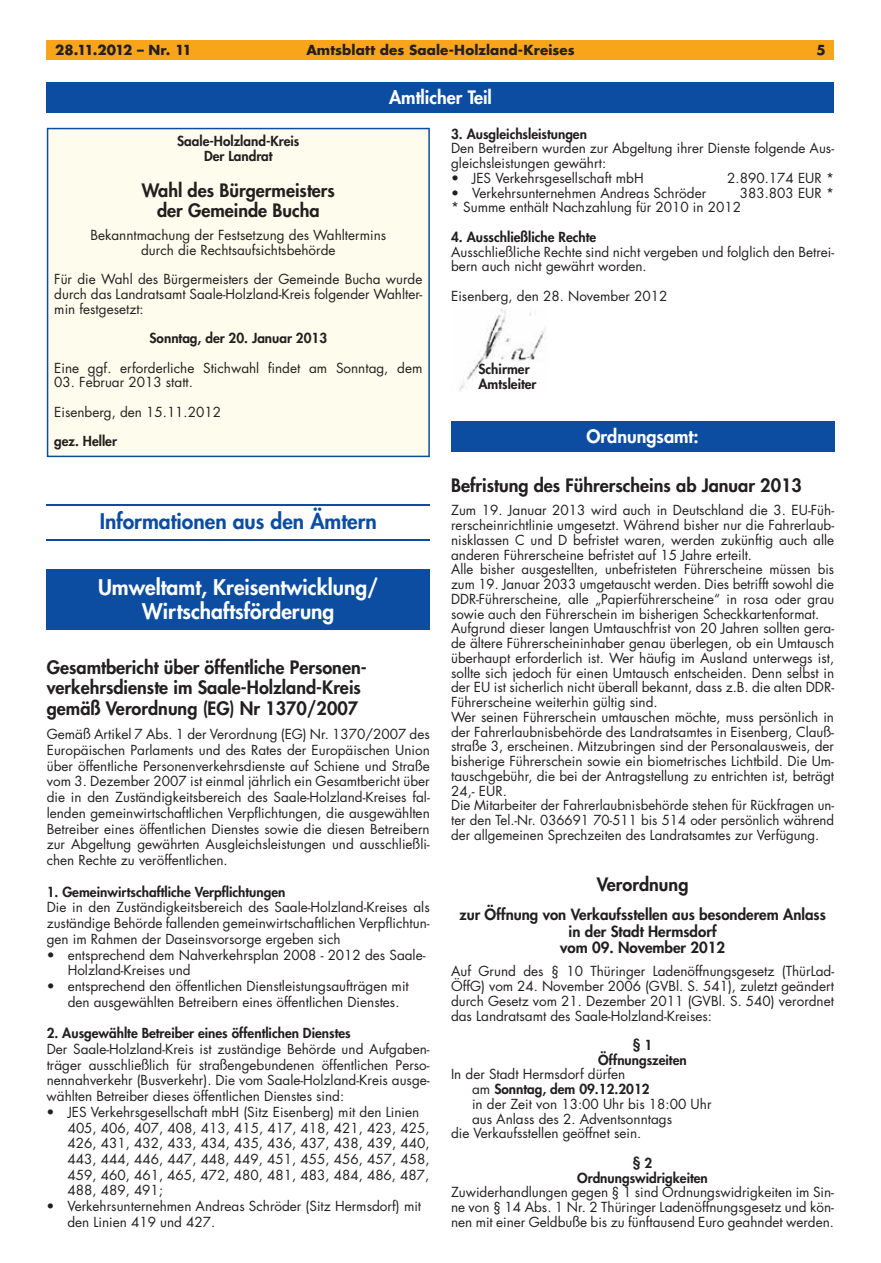
<style>
.page{position:relative;width:881px;height:1263px;background:#fff}
.page>*{position:absolute;margin:0;border:0;box-sizing:border-box;transform-origin:0 0}
.t1{font:800 21px/23.9px "Futura LT";color:#fff;text-align:center}
.t2{font:800 21px "Futura LT";color:#0d4da1}
.t3{font:800 18px/20.7px "Futura LT";color:#231f20}
.t4{font:800 18px "Futura LT";color:#fff}
.t5{font:800 15px/16.4px "Futura LT";color:#231f20;text-align:center}
.t6{font:13.5px/14.7px "Futura LT";color:#231f20}
.t7{font:800 13.5px/14.7px "Futura LT";color:#231f20;text-align:center}
.t8{font:700 13.5px "Futura LT";letter-spacing:.005em;color:#231f20}
.t9{font:700 13.5px "Futura LT";letter-spacing:-.07em;color:#231f20}
.s1{font-weight:400}
</style>
<div class="page">
<div style="left:47px;top:40px;width:786px;height:20px;background:#f9a51b"></div>
<img style="left:459px;top:309px;width:87px;height:82px">
<hr style="left:47px;top:504px;width:382px;height:1px;background:#0d4da1">
<hr style="left:47px;top:539px;width:382px;height:2px;background:#0d4da1">
<div style="left:47px;top:569px;width:382px;height:60px;background:#0d4da1"></div>
<div style="left:451px;top:421px;width:382px;height:30px;background:#0d4da1"></div>
<div style="left:47px;top:83px;width:786px;height:30px;background:#0d4da1"></div>
<div style="left:47px;top:128px;width:382px;height:329px;background:#fefcec"></div>
<p class="t9" style="left:55px;top:41px;width:138px">28.11.2012 – Nr. 11</p>
<p class="t8" style="left:306px;top:41px;width:270px">Amtsblatt des Saale-Holzland-Kreises</p>
<p class="t8" style="left:816px;top:41px;width:11px">5</p>
<h2 class="t4" style="left:389px;top:86px;width:104px">Amtlicher Teil</h2>
<p class="t7" style="left:177px;top:133px;width:124px">Saale-Holzland-Kreis<br>Der Landrat</p>
<h2 class="t3" style="left:142px;top:181px;width:195px;line-height:19.6px;text-align:center">Wahl des Bürgermeisters der Gemeinde Bucha</h2>
<p class="t6" style="left:90px;top:228px;width:297px;text-align:center">Bekanntmachung der Festsetzung des Wahltermins durch die Rechtsaufsichtsbehörde</p>
<p class="t6" style="left:54px;top:272px;width:369px;text-align:justify">Für die Wahl des Bürgermeisters der Gemeinde Bucha wurde durch das Landratsamt Saale-Holzland-Kreis folgender Wahlter&shy;min festgesetzt:</p>
<p class="t7" style="left:149px;top:331px;width:179px">Sonntag, der 20. Januar 2013</p>
<p class="t6" style="left:54px;top:360px;width:369px">Eine ggf. erforderliche Stichwahl findet am Sonntag, dem</p>
<p class="t6" style="left:54px;top:368px;width:168px;line-height:29.4px">03. Februar 2013 statt.<br>Eisenberg, den 15.11.2012</p>
<p class="t7" style="left:54px;top:434px;width:64px">gez. Heller</p>
<h1 class="t2" style="left:100px;top:507px;width:279px">Informationen aus den Ämtern</h1>
<h1 class="t1" style="left:98px;top:575px;width:282px">Umweltamt, Kreisentwicklung/<br>Wirtschaftsförderung</h1>
<h2 class="t3" style="left:47px;top:656px;width:321px">Gesamtbericht über öffentliche Personen&shy;verkehrsdienste im Saale-Holzland-Kreis gemäß Verordnung (EG) Nr 1370/2007</h2>
<p class="t6" style="left:47px;top:727px;width:384px;line-height:15.8px;text-align:justify">Gemäß Artikel 7 Abs. 1 der Verordnung (EG) Nr. 1370/2007 des Europäischen Parlaments und des Rates der Europäischen Union über öffentliche Personenverkehrsdienste auf Schiene und Straße vom 3. Dezember 2007 ist einmal jährlich ein Gesamtbericht über die in den Zuständigkeitsbereich des Saale-Holzland-Kreises fal&shy;lenden gemeinwirtschaftlichen Verpflichtungen, die ausgewählten Betreiber eines öffentlichen Dienstes sowie die diesen Betreibern zur Abgeltung gewährten Ausgleichsleistungen und ausschließli&shy;chen Rechte zu veröffentlichen.</p>
<p class="t7" style="left:47px;top:884px;width:240px">1. Gemeinwirtschaftliche Verpflichtungen</p>
<p class="t6" style="left:47px;top:900px;width:384px;line-height:15.8px;text-align:justify">Die in den Zuständigkeitsbereich des Saale-Holzland-Kreises als zuständige Behörde fallenden gemeinwirtschaftlichen Verpflichtun&shy;gen im Rahmen der Daseinsvorsorge ergeben sich</p>
<p class="t6" style="left:68px;top:947px;width:359px;line-height:15.8px;text-indent:-21px">• entsprechend dem Nahverkehrsplan 2008 - 2012 des Saale-<br>Holzland-Kreises und</p>
<p class="t6" style="left:68px;top:978px;width:342px;line-height:15.8px;text-indent:-21px">• entsprechend den öffentlichen Dienstleistungsaufträgen mit den ausgewählten Betreibern eines öffentlichen Dienstes.</p>
<p class="t7" style="left:47px;top:1025px;width:305px">2. Ausgewählte Betreiber eines öffentlichen Dienstes</p>
<p class="t6" style="left:47px;top:1041px;width:384px;line-height:15.8px;text-align:justify">Der Saale-Holzland-Kreis ist zuständige Behörde und Aufgaben&shy;träger ausschließlich für straßengebundenen öffentlichen Perso&shy;nennahverkehr (Busverkehr). Die vom Saale-Holzland-Kreis ausge&shy;wählten Betreiber dieses öffentlichen Dienstes sind:</p>
<p class="t6" style="left:67px;top:1104px;width:363px;line-height:15.8px;text-indent:-21px">• JES Verkehrsgesellschaft mbH (Sitz Eisenberg) mit den Linien 405, 406, 407, 408, 413, 415, 417, 418, 421, 423, 425, 426, 431, 432, 433, 434, 435, 436, 437, 438, 439, 440, 443, 444, 446, 447, 448, 449, 451, 455, 456, 457, 458, 459, 460, 461, 465, 472, 480, 481, 483, 484, 486, 487, 488, 489, 491;</p>
<p class="t6" style="left:67px;top:1198px;width:355px;line-height:15.8px;text-indent:-21px">• Verkehrsunternehmen Andreas Schröder (Sitz Hermsdorf) mit den Linien 419 und 427.</p>
<p class="t7" style="left:451px;top:126px;width:137px">3. Ausgleichsleistungen</p>
<p class="t6" style="left:451px;top:141px;width:384px">Den Betreibern wurden zur Abgeltung ihrer Dienste folgende Aus&shy;gleichsleistungen gewährt:</p>
<p class="t6" style="left:451px;top:171px;width:194px">• JES Verkehrsgesellschaft mbH</p>
<p class="t6" style="left:727px;top:171px;width:108px">2.890.174 EUR *</p>
<p class="t6" style="left:451px;top:185px;width:256px">• Verkehrsunternehmen Andreas Schröder</p>
<p class="t6" style="left:451px;top:185px;width:384px;text-indent:288px">383.803 EUR * * Summe enthält Nachzahlung für 2010 in 2012</p>
<p class="t7" style="left:451px;top:229px;width:146px">4. Ausschließliche Rechte</p>
<p class="t6" style="left:451px;top:244px;width:384px">Ausschließliche Rechte sind nicht vergeben und folglich den Betrei&shy;bern auch nicht gewährt worden.</p>
<p class="t6" style="left:451px;top:289px;width:217px">Eisenberg, den 28. November 2012</p>
<p class="t7" style="left:478px;top:362px;width:60px;text-align:left">Schirmer<br>Amtsleiter</p>
<h2 class="t4" style="left:586px;top:424px;width:114px">Ordnungsamt:</h2>
<h2 class="t3" style="left:451px;top:475px;width:352px">Befristung des Führerscheins ab Januar 2013</h2>
<p class="t6" style="left:451px;top:503px;width:384px">Zum 19. Januar 2013 wird auch in Deutschland die 3. EU-Füh&shy;rerscheinrichtlinie umgesetzt. Während bisher nur die Fahrerlaub&shy;nisklassen C und D befristet waren, werden zukünftig auch alle anderen Führerscheine befristet auf 15 Jahre erteilt.<br>Alle bisher ausgestellten, unbefristeten Führerscheine müssen bis zum 19. Januar 2033 umgetauscht werden. Dies betrifft sowohl die DDR-Führerscheine, alle „Papierführerscheine“ in rosa oder grau sowie auch den Führerschein im bisherigen Scheckkartenformat.<br>Aufgrund dieser langen Umtauschfrist von 20 Jahren sollten gera&shy;de ältere Führerscheininhaber genau überlegen, ob ein Umtausch überhaupt erforderlich ist. Wer häufig im Ausland unterwegs ist, sollte sich jedoch für einen Umtausch entscheiden. Denn selbst in der EU ist sicherlich nicht überall bekannt, dass z.B. die alten DDR-Führerscheine weiterhin gültig sind.<br>Wer seinen Führerschein umtauschen möchte, muss persönlich in der Fahrerlaubnisbehörde des Landratsamtes in Eisenberg, Clauß&shy;straße 3, erscheinen. Mitzubringen sind der Personalausweis, der bisherige Führerschein sowie ein biometrisches Lichtbild. Die Um&shy;tauschgebühr, die bei der Antragstellung zu entrichten ist, beträgt 24,- EUR.<br>Die Mitarbeiter der Fahrerlaubnisbehörde stehen für Rückfragen un&shy;ter den Tel.-Nr. 036691 70-511 bis 514 oder persönlich während der allgemeinen Sprechzeiten des Landratsamtes zur Verfügung.</p>
<h2 class="t3" style="left:596px;top:874px;width:93px">Verordnung</h2>
<p class="t5" style="left:459px;top:906px;width:367px">zur Öffnung von Verkaufsstellen aus besonderem Anlass in der Stadt Hermsdorf<br>vom 09. November 2012</p>
<p class="t6" style="left:451px;top:964px;width:384px;text-align:justify">Auf Grund des § 10 Thüringer Ladenöffnungsgesetz (ThürLad-ÖffG) vom 24. November 2006 (GVBl. S. 541), zuletzt geändert durch Gesetz vom 21. Dezember 2011 (GVBl. S. 540) verordnet das Landratsamt des Saale-Holzland-Kreises:</p>
<p class="t7" style="left:598px;top:1037px;width:90px">§ 1<br>Öffnungszeiten</p>
<p class="t6" style="left:451px;top:1067px;width:176px">In der Stadt Hermsdorf dürfen</p>
<p class="t7" style="left:472px;top:1082px;width:179px"><span class="s1">am</span> Sonntag, dem 09.12.2012</p>
<p class="t6" style="left:472px;top:1097px;width:241px">in der Zeit von 13:00 Uhr bis 18:00 Uhr</p>
<p class="t6" style="left:472px;top:1111px;width:201px">aus Anlass des 2. Adventsonntags</p>
<p class="t6" style="left:451px;top:1126px;width:192px">die Verkaufsstellen geöffnet sein.</p>
<p class="t7" style="left:577px;top:1155px;width:132px">§ 2<br>Ordnungswidrigkeiten</p>
<p class="t6" style="left:451px;top:1185px;width:384px;text-align:justify">Zuwiderhandlungen gegen § 1 sind Ordnungswidrigkeiten im Sin&shy;ne von § 14 Abs. 1 Nr. 2 Thüringer Ladenöffnungsgesetz und kön&shy;nen mit einer Geldbuße bis zu fünftausend Euro geahndet werden.</p>
</div>
